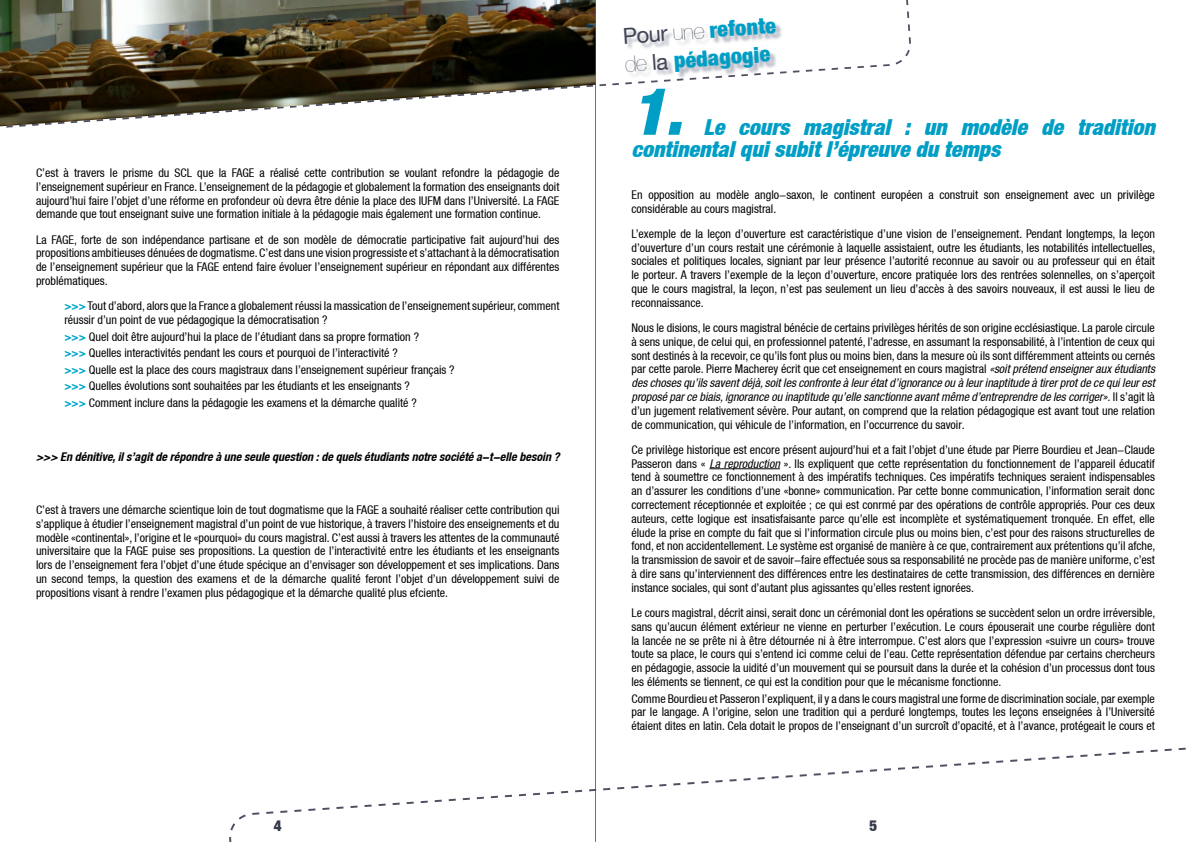
<style>
.page{position:relative;width:1191px;height:842px;background:#fff}
.page>*{position:absolute;margin:0;border:0;box-sizing:border-box;transform-origin:0 0}
.t1{font:italic 900 condensed 65px "Helvetica Neue LT";color:#009ec5}
.t2{font:italic 900 condensed 22px/22px "Helvetica Neue LT";color:#009ec5}
.t3{font:900 condensed 22px/28px "Helvetica Neue LT";color:#009ec5}
.t4{font:900 condensed 15px "Helvetica Neue LT";color:#34394b}
.t5{font:condensed 12px/13.8px "Helvetica Neue LT";color:#000;text-align:justify}
.t6{font:italic 700 condensed 12px "Helvetica Neue LT";color:#000}
.s1{font-weight:700;color:#00a8cb}
.s2{font-weight:400;font-stretch:normal;color:#404455}
.s3{font-weight:200;font-stretch:normal;color:#404455}
.s4{font-style:italic}
</style>
<div class="page">
<hr style="left:595px;top:0;width:1px;height:842px;background:#009ec5">
<div style="left:625px;top:20px;width:157px;height:59px;background:#686f86;opacity:.5"></div>
<svg style="left:229px;top:747px;width:957px;height:95px"></svg>
<img style="left:0;top:0;width:595px;height:126px">
<hr style="left:709px;top:468px;width:71px;height:1px;background:#000">
<p class="t5" style="left:36px;top:166px;width:525px">C’est à travers le prisme du SCL que la FAGE a réalisé cette contribution se voulant refondre la pédagogie de l’enseignement supérieur en France. L’enseignement de la pédagogie et globalement la formation des enseignants doit aujourd’hui faire l’objet d’une réforme en profondeur où devra être définie la place des IUFM dans l’Université. La FAGE demande que tout enseignant suive une formation initiale à la pédagogie mais également une formation continue.</p>
<p class="t5" style="left:36px;top:232px;width:525px">La FAGE, forte de son indépendance partisane et de son modèle de démocratie participative fait aujourd’hui des propositions ambitieuses dénuées de dogmatisme. C’est dans une vision progressiste et s’attachant à la démocratisation de l’enseignement supérieur que la FAGE entend faire évoluer l’enseignement supérieur en répondant aux différentes problématiques.</p>
<p class="t5" style="left:64px;top:299px;width:496px"><span class="s1">&gt;&gt;&gt;</span> Tout d’abord, alors que la France a globalement réussi la massification de l’enseignement supérieur, comment réussir d’un point de vue pédagogique la démocratisation ?</p>
<p class="t5" style="left:64px;top:328px;width:392px;line-height:16.6px;text-align:left"><span class="s1">&gt;&gt;&gt;</span> Quel doit être aujourd’hui la place de l’étudiant dans sa propre formation ?<br><span class="s1">&gt;&gt;&gt;</span> Quelles interactivités pendant les cours et pourquoi de l’interactivité ?<br><span class="s1">&gt;&gt;&gt;</span> Quelle est la place des cours magistraux dans l’enseignement supérieur français ? <span class="s1">&gt;&gt;&gt;</span> Quelles évolutions sont souhaitées par les étudiants et les enseignants ?<br><span class="s1">&gt;&gt;&gt;</span> Comment inclure dans la pédagogie les examens et la démarche qualité ?</p>
<p class="t6" style="left:36px;top:449px;width:525px">&gt;&gt;&gt; En définitive, il s’agit de répondre à une seule question : de quels étudiants notre société a-t-elle besoin ?</p>
<p class="t5" style="left:36px;top:503px;width:525px">C’est à travers une démarche scientifique loin de tout dogmatisme que la FAGE a souhaité réaliser cette contribution qui s’applique à étudier l’enseignement magistral d’un point de vue historique, à travers l’histoire des enseignements et du modèle «continental», l’origine et le «pourquoi» du cours magistral. C’est aussi à travers les attentes de la communauté universitaire que la FAGE puise ses propositions. La question de l’interactivité entre les étudiants et les enseignants lors de l’enseignement fera l’objet d’une étude spécifique afin d’envisager son développement et ses implications. Dans un second temps, la question des examens et de la démarche qualité feront l’objet d’un développement suivi de propositions visant à rendre l’examen plus pédagogique et la démarche qualité plus efficiente.</p>
<h2 class="t3" style="left:622px;top:22px;width:155px;rotate:-4deg"><span class="s2">Pour</span> <span class="s3">une</span> refonte <span class="s3">de</span> <span class="s2">la</span> pédagogie</h2>
<h1 class="t1" style="left:631px;top:72px;width:52px">1.</h1>
<h2 class="t2" style="left:631px;top:116px;width:525px;text-indent:72px">Le cours magistral : un modèle de tradition continental qui subit l’épreuve du temps</h2>
<p class="t5" style="left:631px;top:188px;width:525px">En opposition au modèle anglo-saxon, le continent européen a construit son enseignement avec un privilège considérable au cours magistral.</p>
<p class="t5" style="left:631px;top:227px;width:525px">L’exemple de la leçon d’ouverture est caractéristique d’une vision de l’enseignement. Pendant longtemps, la leçon d’ouverture d’un cours restait une cérémonie à laquelle assistaient, outre les étudiants, les notabilités intellectuelles, sociales et politiques locales, signifiant par leur présence l’autorité reconnue au savoir ou au professeur qui en était le porteur. A travers l’exemple de la leçon d’ouverture, encore pratiquée lors des rentrées solennelles, on s’aperçoit que le cours magistral, la leçon, n’est pas seulement un lieu d’accès à des savoirs nouveaux, il est aussi le lieu de reconnaissance.</p>
<p class="t5" style="left:631px;top:321px;width:525px">Nous le disions, le cours magistral bénéficie de certains privilèges hérités de son origine ecclésiastique. La parole circule à sens unique, de celui qui, en professionnel patenté, l’adresse, en assumant la responsabilité, à l’intention de ceux qui sont destinés à la recevoir, ce qu’ils font plus ou moins bien, dans la mesure où ils sont différemment atteints ou cernés par cette parole. Pierre Macherey écrit que cet enseignement en cours magistral <span class="s4">«soit prétend enseigner aux étudiants des choses qu’ils savent déjà, soit les confronte à leur état d’ignorance ou à leur inaptitude à tirer profit de ce qui leur est proposé par ce biais, ignorance ou inaptitude qu’elle sanctionne avant même d’entreprendre de les corriger».</span> Il s’agit là d’un jugement relativement sévère. Pour autant, on comprend que la relation pédagogique est avant tout une relation de communication, qui véhicule de l’information, en l’occurrence du savoir.</p>
<p class="t5" style="left:631px;top:443px;width:525px">Ce privilège historique est encore présent aujourd’hui et a fait l’objet d’une étude par Pierre Bourdieu et Jean-Claude Passeron dans « <span class="s4">La reproduction</span> ». Ils expliquent que cette représentation du fonctionnement de l’appareil éducatif tend à soumettre ce fonctionnement à des impératifs techniques. Ces impératifs techniques seraient indispensables afin d’assurer les conditions d’une «bonne» communication. Par cette bonne communication, l’information serait donc correctement réceptionnée et exploitée ; ce qui est confirmé par des opérations de contrôle appropriés. Pour ces deux auteurs, cette logique est insatisfaisante parce qu’elle est incomplète et systématiquement tronquée. En effet, elle élude la prise en compte du fait que si l’information circule plus ou moins bien, c’est pour des raisons structurelles de fond, et non accidentellement. Le système est organisé de manière à ce que, contrairement aux prétentions qu’il affiche, la transmission de savoir et de savoir-faire effectuée sous sa responsabilité ne procède pas de manière uniforme, c’est à dire sans qu’interviennent des différences entre les destinataires de cette transmission, des différences en dernière instance sociales, qui sont d’autant plus agissantes qu’elles restent ignorées.</p>
<p class="t5" style="left:631px;top:606px;width:525px">Le cours magistral, décrit ainsi, serait donc un cérémonial dont les opérations se succèdent selon un ordre irréversible, sans qu’aucun élément extérieur ne vienne en perturber l’exécution. Le cours épouserait une courbe régulière dont la lancée ne se prête ni à être détournée ni à être interrompue. C’est alors que l’expression «suivre un cours» trouve toute sa place, le cours qui s’entend ici comme celui de l’eau. Cette représentation défendue par certains chercheurs en pédagogie, associe la uidité d’un mouvement qui se poursuit dans la durée et la cohésion d’un processus dont tous les éléments se tiennent, ce qui est la condition pour que le mécanisme fonctionne.</p>
<p class="t5" style="left:631px;top:691px;width:525px">Comme Bourdieu et Passeron l’expliquent, il y a dans le cours magistral une forme de discrimination sociale, par exemple par le langage. A l’origine, selon une tradition qui a perduré longtemps, toutes les leçons enseignées à l’Université étaient dites en latin. Cela dotait le propos de l’enseignant d’un surcroît d’opacité, et à l’avance, protégeait le cours et</p>
<p class="t4" style="left:274px;top:816px;width:9px">4</p>
<p class="t4" style="left:869px;top:816px;width:9px">5</p>
</div>
